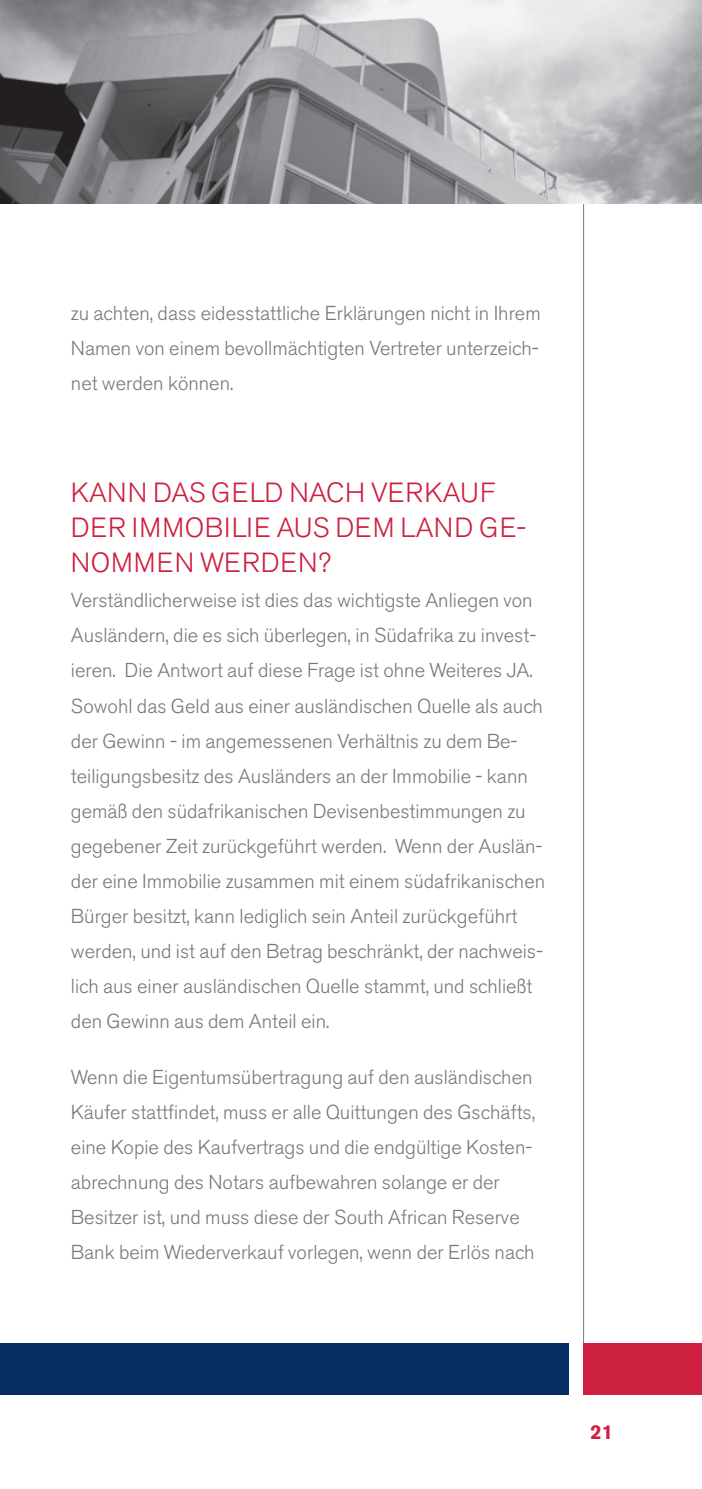
<style>
.page{position:relative;width:702px;height:1489px;background:#fff}
.page>*{position:absolute;margin:0;border:0;box-sizing:border-box;transform-origin:0 0}
.t1{font:300 27.5px/35px "Akzidenz Grotesk BE";letter-spacing:.02em;color:#cd1f3e}
.t2{font:300 20px/35px "Akzidenz Grotesk BE";color:#76787b}
.t3{font:700 20px "Akzidenz Grotesk BE";color:#cd1f3e}
</style>
<div class="page">
<div style="left:0;top:1343px;width:568px;height:51px;background:#072e62"></div>
<hr style="left:583px;top:203px;width:1px;height:1191px;background:#76787b">
<hr style="left:0;top:203px;width:702px;height:1px;background:#76787b">
<div style="left:583px;top:1343px;width:119px;height:51px;background:#cd1f3e"></div>
<img style="left:0;top:0;width:702px;height:203px">
<p class="t2" style="left:71px;top:296px;width:471px;text-align:justify">zu achten, dass eidesstattliche Erklärungen nicht in Ihrem Namen von einem bevollmächtigten Vertreter unterzeich&shy;net werden können.</p>
<h1 class="t1" style="left:71px;top:476px;width:457px">KANN DAS GELD NACH VERKAUF<br>DER IMMOBILIE AUS DEM LAND GE-<br>NOMMEN WERDEN?</h1>
<p class="t2" style="left:71px;top:583px;width:476px">Verständlicherweise ist dies das wichtigste Anliegen von Ausländern, die es sich überlegen, in Südafrika zu invest&shy;ieren. Die Antwort auf diese Frage ist ohne Weiteres JA.<br>Sowohl das Geld aus einer ausländischen Quelle als auch der Gewinn - im angemessenen Verhältnis zu dem Be&shy;teiligungsbesitz des Ausländers an der Immobilie - kann gemäß den südafrikanischen Devisenbestimmungen zu gegebener Zeit zurückgeführt werden. Wenn der Auslän&shy;der eine Immobilie zusammen mit einem südafrikanischen Bürger besitzt, kann lediglich sein Anteil zurückgeführt werden, und ist auf den Betrag beschränkt, der nachweis&shy;lich aus einer ausländischen Quelle stammt, und schließt den Gewinn aus dem Anteil ein.</p>
<p class="t2" style="left:71px;top:1059px;width:465px">Wenn die Eigentumsübertragung auf den ausländischen Käufer stattfindet, muss er alle Quittungen des Gschäfts, eine Kopie des Kaufvertrags und die endgültige Kosten&shy;abrechnung des Notars aufbewahren solange er der Besitzer ist, und muss diese der South African Reserve Bank beim Wiederverkauf vorlegen, wenn der Erlös nach</p>
<p class="t3" style="left:590px;top:1419px;width:24px">21</p>
</div>
